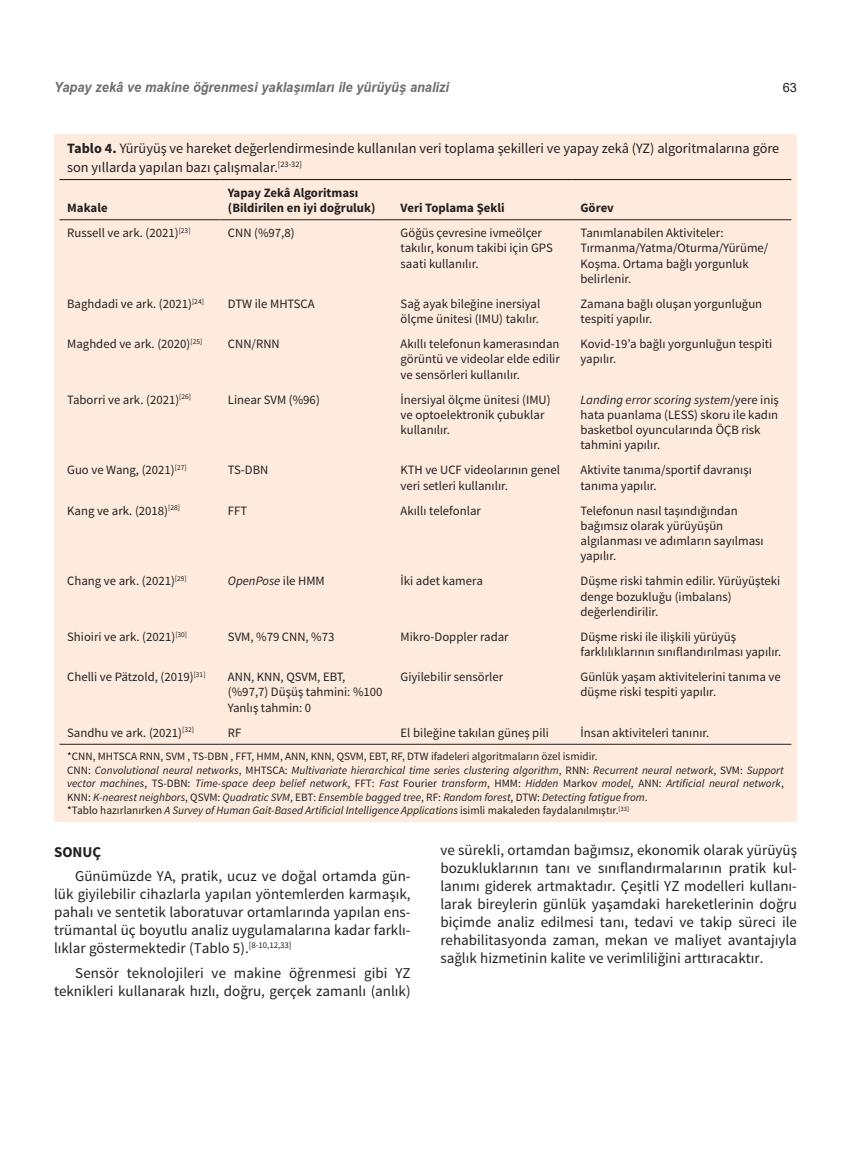
<style>
.page{position:relative;width:851px;height:1149px;background:#fff}
.page>*{position:absolute;margin:0;border:0;box-sizing:border-box;transform-origin:0 0}
.t1{font:15px/18px "Source Sans Pro";color:#231f20;text-align:justify}
.t2{font:700 15px "Source Sans Pro";color:#231f20}
.t3{font:14.25px/18.8px "Source Sans Pro";color:#231f20}
.t4{font:italic 700 14.1px "TR Arial";color:#6c6d70;scale:.91 1}
.t5{font:12.75px/15.3px "Source Sans Pro";color:#231f20}
.t6{font:700 12.75px/15.3px "Source Sans Pro";color:#231f20}
.t7{font:italic 12.75px "Source Sans Pro";color:#231f20}
.t8{font:12.75px "Arial";color:#231f20}
.t9{font:italic 11.25px/13.5px "Source Sans Pro";color:#231f20}
.s1{font-weight:700}
.s2{font-style:italic}
.s3{font-style:normal}
</style>
<div class="page">
<div style="left:59px;top:135px;width:732px;height:686px;background:#feebdd"></div>
<hr style="left:59px;top:179px;width:161px;height:1px;background:#231f20">
<hr style="left:220px;top:179px;width:173px;height:1px;background:#231f20">
<hr style="left:393px;top:179px;width:179px;height:1px;background:#231f20">
<hr style="left:572px;top:179px;width:219px;height:1px;background:#231f20">
<hr style="left:59px;top:219px;width:161px;height:1px;background:#231f20">
<hr style="left:220px;top:219px;width:173px;height:1px;background:#231f20">
<hr style="left:393px;top:219px;width:179px;height:1px;background:#231f20">
<hr style="left:572px;top:219px;width:219px;height:1px;background:#231f20">
<hr style="left:59px;top:743px;width:161px;height:1px;background:#231f20">
<hr style="left:220px;top:743px;width:173px;height:1px;background:#231f20">
<hr style="left:393px;top:743px;width:179px;height:1px;background:#231f20">
<hr style="left:572px;top:743px;width:219px;height:1px;background:#231f20">
<p class="t4" style="left:54px;top:77px;width:435px">Yapay zekâ ve makine öğrenmesi yaklaşımları ile yürüyüş analizi</p>
<p class="t8" style="left:782px;top:79px;width:16px">63</p>
<p class="t3" style="left:67px;top:139px;width:713px"><span class="s1">Tablo 4.</span> Yürüyüş ve hareket değerlendirmesinde kullanılan veri toplama şekilleri ve yapay zekâ (YZ) algoritmalarına göre son yıllarda yapılan bazı çalışmalar.<sup>[23-32]</sup></p>
<p class="t6" style="left:67px;top:200px;width:42px">Makale</p>
<p class="t6" style="left:228px;top:185px;width:149px">Yapay Zekâ Algoritması (Bildirilen en iyi doğruluk)</p>
<p class="t6" style="left:400px;top:200px;width:105px">Veri Toplama Şekli</p>
<p class="t6" style="left:580px;top:200px;width:35px">Görev</p>
<p class="t5" style="left:67px;top:225px;width:125px">Russell ve ark. (2021)<sup>[23]</sup></p>
<p class="t5" style="left:228px;top:225px;width:68px">CNN (%97,8)</p>
<p class="t5" style="left:400px;top:225px;width:154px">Göğüs çevresine ivmeölçer takılır, konum takibi için GPS saati kullanılır.</p>
<p class="t5" style="left:580px;top:225px;width:189px">Tanımlanabilen Aktiviteler:<br>Tırmanma/Yatma/Oturma/Yürüme/<br>Koşma. Ortama bağlı yorgunluk belirlenir.</p>
<p class="t5" style="left:67px;top:296px;width:138px">Baghdadi ve ark. (2021)<sup>[24]</sup></p>
<p class="t5" style="left:228px;top:296px;width:88px">DTW ile MHTSCA</p>
<p class="t5" style="left:400px;top:296px;width:141px">Sağ ayak bileğine inersiyal ölçme ünitesi (IMU) takılır.</p>
<p class="t5" style="left:580px;top:296px;width:183px">Zamana bağlı oluşan yorgunluğun tespiti yapılır.</p>
<p class="t5" style="left:67px;top:336px;width:137px">Maghded ve ark. (2020)<sup>[25]</sup></p>
<p class="t5" style="left:228px;top:336px;width:53px">CNN/RNN</p>
<p class="t5" style="left:400px;top:336px;width:161px;text-align:justify">Akıllı telefonun kamerasından görüntü ve videolar elde edilir ve sensörleri kullanılır.</p>
<p class="t5" style="left:580px;top:336px;width:193px">Kovid-19’a bağlı yorgunluğun tespiti yapılır.</p>
<p class="t5" style="left:67px;top:392px;width:125px">Taborri ve ark. (2021)<sup>[26]</sup></p>
<p class="t5" style="left:228px;top:392px;width:93px">Linear SVM (%96)</p>
<p class="t5" style="left:400px;top:392px;width:151px">İnersiyal ölçme ünitesi (IMU) ve optoelektronik çubuklar kullanılır.</p>
<p class="t5" style="left:580px;top:392px;width:200px"><span class="s2">Landing error scoring system</span>/yere iniş hata puanlama (LESS) skoru ile kadın basketbol oyuncularında ÖÇB risk tahmini yapılır.</p>
<p class="t5" style="left:67px;top:462px;width:121px">Guo ve Wang, (2021)<sup>[27]</sup></p>
<p class="t5" style="left:228px;top:462px;width:42px">TS-DBN</p>
<p class="t5" style="left:400px;top:462px;width:161px">KTH ve UCF videolarının genel veri setleri kullanılır.</p>
<p class="t5" style="left:580px;top:462px;width:173px">Aktivite tanıma/sportif davranışı tanıma yapılır.</p>
<p class="t5" style="left:67px;top:502px;width:114px">Kang ve ark. (2018)<sup>[28]</sup></p>
<p class="t5" style="left:228px;top:502px;width:21px">FFT</p>
<p class="t5" style="left:400px;top:502px;width:82px">Akıllı telefonlar</p>
<p class="t5" style="left:580px;top:502px;width:185px">Telefonun nasıl taşındığından bağımsız olarak yürüyüşün algılanması ve adımların sayılması yapılır.</p>
<p class="t5" style="left:67px;top:573px;width:121px">Chang ve ark. (2021)<sup>[29]</sup></p>
<p class="t7" style="left:228px;top:573px;width:98px">OpenPose <span class="s3">ile HMM</span></p>
<p class="t5" style="left:400px;top:573px;width:84px">İki adet kamera</p>
<p class="t5" style="left:580px;top:573px;width:201px">Düşme riski tahmin edilir. Yürüyüşteki denge bozukluğu (imbalans) değerlendirilir.</p>
<p class="t5" style="left:67px;top:629px;width:121px">Shioiri ve ark. (2021)<sup>[30]</sup></p>
<p class="t5" style="left:228px;top:629px;width:108px">SVM, %79 CNN, %73</p>
<p class="t5" style="left:400px;top:629px;width:110px">Mikro-Doppler radar</p>
<p class="t5" style="left:580px;top:629px;width:202px">Düşme riski ile ilişkili yürüyüş farklılıklarının sınıflandırılması yapılır.</p>
<p class="t5" style="left:67px;top:669px;width:140px">Chelli ve Pätzold, (2019)<sup>[31]</sup></p>
<p class="t5" style="left:228px;top:669px;width:156px">ANN, KNN, QSVM, EBT, (%97,7) Düşüş tahmini: %100<br>Yanlış tahmin: 0</p>
<p class="t5" style="left:400px;top:669px;width:104px">Giyilebilir sensörler</p>
<p class="t5" style="left:580px;top:669px;width:202px">Günlük yaşam aktivitelerini tanıma ve düşme riski tespiti yapılır.</p>
<p class="t5" style="left:67px;top:724px;width:128px">Sandhu ve ark. (2021)<sup>[32]</sup></p>
<p class="t5" style="left:228px;top:724px;width:15px">RF</p>
<p class="t5" style="left:400px;top:724px;width:150px">El bileğine takılan güneş pili</p>
<p class="t5" style="left:580px;top:724px;width:130px">İnsan aktiviteleri tanınır.</p>
<p class="t9" style="left:67px;top:749px;width:718px"><span class="s3">*CNN, MHTSCA RNN, SVM , TS-DBN , FFT, HMM, ANN, KNN, QSVM, EBT, RF, DTW ifadeleri algoritmaların özel ismidir.<br>CNN:</span> Convolutional neural networks<span class="s3">, MHTSCA:</span> Multivariate hierarchical time series clustering algorithm<span class="s3">, RNN:</span> Recurrent neural network<span class="s3">, SVM:</span> Support vector machines<span class="s3">, TS-DBN:</span> Time-space deep belief network<span class="s3">, FFT:</span> Fast <span class="s3">Fourier</span> transform<span class="s3">, HMM:</span> Hidden <span class="s3">Markov</span> model<span class="s3">, ANN:</span> Artificial neural network<span class="s3">, KNN:</span> K-nearest neighbors<span class="s3">, QSVM:</span> Quadratic SVM<span class="s3">, EBT:</span> Ensemble bagged tree<span class="s3">, RF:</span> Random forest<span class="s3">, DTW:</span> Detecting fatigue from<span class="s3">.<br>*Tablo hazırlanırken</span> A Survey of Human Gait-Based Artificial Intelligence Applications <span class="s3">isimli makaleden faydalanılmıştır.</span><sup>[33]</sup></p>
<p class="t2" style="left:54px;top:842px;width:49px">SONUÇ</p>
<p class="t1" style="left:54px;top:867px;width:358px;text-indent:21px">Günümüzde YA, pratik, ucuz ve doğal ortamda gün&shy;lük giyilebilir cihazlarla yapılan yöntemlerden karmaşık, pahalı ve sentetik laboratuvar ortamlarında yapılan ens&shy;trümantal üç boyutlu analiz uygulamalarına kadar farklı&shy;lıklar göstermektedir (Tablo 5).<sup>[8-10,12,33]</sup></p>
<p class="t1" style="left:54px;top:963px;width:358px;text-align:right">Sensör teknolojileri ve makine öğrenmesi gibi YZ teknikleri kullanarak hızlı, doğru, gerçek zamanlı (anlık)</p>
<p class="t1" style="left:440px;top:840px;width:358px">ve sürekli, ortamdan bağımsız, ekonomik olarak yürüyüş bozukluklarının tanı ve sınıflandırmalarının pratik kul&shy;lanımı giderek artmaktadır. Çeşitli YZ modelleri kullanı&shy;larak bireylerin günlük yaşamdaki hareketlerinin doğru biçimde analiz edilmesi tanı, tedavi ve takip süreci ile rehabilitasyonda zaman, mekan ve maliyet avantajıyla sağlık hizmetinin kalite ve verimliliğini arttıracaktır.</p>
</div>
